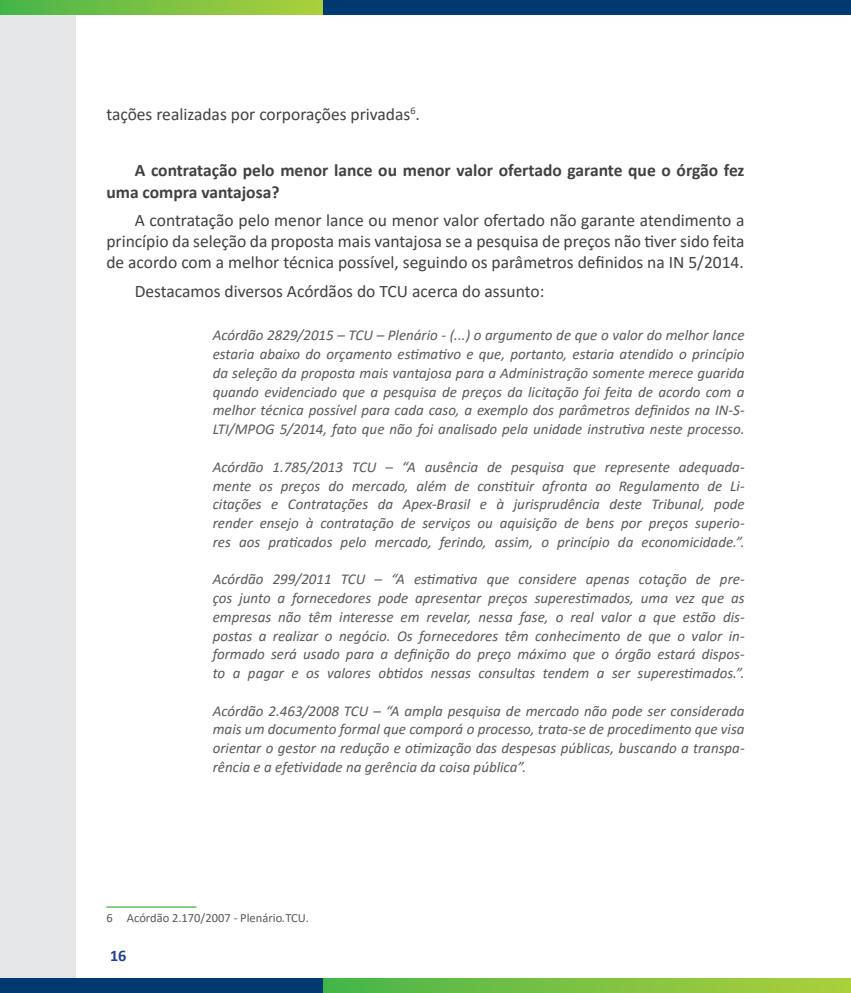
<style>
.page{position:relative;width:851px;height:993px;background:#fff}
.page>*{position:absolute;margin:0;border:0;box-sizing:border-box;transform-origin:0 0}
.t1{font:17.5px/21.2px "Calibri";color:#414042;text-align:justify}
.t2{font:700 17.5px/21.2px "Calibri";color:#414042}
.t3{font:700 16.25px "Calibri";color:#25408f}
.t4{font:italic 15px/18.8px "Calibri";color:#58595b;text-align:justify}
.t5{font:12.5px "Calibri";color:#58595b}
.s1{font-style:italic}
</style>
<div class="page">
<div style="left:0;top:14px;width:76px;height:964px;background:#e6e7e8"></div>
<div style="left:322px;top:0;width:528px;height:14px;background:#003870"></div>
<svg style="left:322px;top:978px;width:528px;height:14px;background:#7ac142"></svg>
<svg style="left:0;top:0;width:322px;height:14px;background:#7ac242"></svg>
<div style="left:0;top:978px;width:322px;height:14px;background:#003870"></div>
<hr style="left:106px;top:906px;width:90px;height:1px;background:#41ad49">
<p class="t1" style="left:106px;top:103px;width:315px">tações realizadas por corporações privadas<sup>6</sup>.</p>
<p class="t2" style="left:106px;top:159px;width:639px;text-indent:28px">A contratação pelo menor lance ou menor valor ofertado garante que o órgão fez uma compra vantajosa?</p>
<p class="t1" style="left:106px;top:209px;width:639px;text-indent:28px">A contratação pelo menor lance ou menor valor ofertado não garante atendimento a princípio da seleção da proposta mais vantajosa se a pesquisa de preços não tiver sido feita de acordo com a melhor técnica possível, seguindo os parâmetros definidos na IN 5/2014.</p>
<p class="t1" style="left:135px;top:280px;width:411px">Destacamos diversos Acórdãos do TCU acerca do assunto:</p>
<p class="t4" style="left:213px;top:325px;width:533px">Acórdão 2829/2015 – TCU – Plenário - (...) o argumento de que o valor do melhor lance estaria abaixo do orçamento estimativo e que, portanto, estaria atendido o princípio da seleção da proposta mais vantajosa para a Administração somente merece guarida quando evidenciado que a pesquisa de preços da licitação foi feita de acordo com a melhor técnica possível para cada caso, a exemplo dos parâmetros definidos na IN-S-LTI/MPOG 5/2014, fato que não foi analisado pela unidade instrutiva neste processo.</p>
<p class="t4" style="left:213px;top:456px;width:533px">Acórdão 1.785/2013 TCU – “A ausência de pesquisa que represente adequada&shy;mente os preços do mercado, além de constituir afronta ao Regulamento de Li&shy;citações e Contratações da Apex-Brasil e à jurisprudência deste Tribunal, pode render ensejo à contratação de serviços ou aquisição de bens por preços superio&shy;res aos praticados pelo mercado, ferindo, assim, o princípio da economicidade.”.</p>
<p class="t4" style="left:213px;top:569px;width:533px">Acórdão 299/2011 TCU – “A estimativa que considere apenas cotação de pre&shy;ços junto a fornecedores pode apresentar preços superestimados, uma vez que as empresas não têm interesse em revelar, nessa fase, o real valor a que estão dis&shy;postas a realizar o negócio. Os fornecedores têm conhecimento de que o valor in&shy;formado será usado para a definição do preço máximo que o órgão estará dispos&shy;to a pagar e os valores obtidos nessas consultas tendem a ser superestimados.”.</p>
<p class="t4" style="left:213px;top:700px;width:533px">Acórdão 2.463/2008 TCU – “A ampla pesquisa de mercado não pode ser considerada mais um documento formal que comporá o processo, trata-se de procedimento que visa orientar o gestor na redução e otimização das despesas públicas, buscando a transpa&shy;rência e a efetividade na gerência da coisa pública”.</p>
<p class="t5" style="left:106px;top:908px;width:204px">6 Acórdão 2.170/2007 - Plenário<span class="s1">.</span>TCU.</p>
<p class="t3" style="left:110px;top:943px;width:18px">16</p>
</div>
